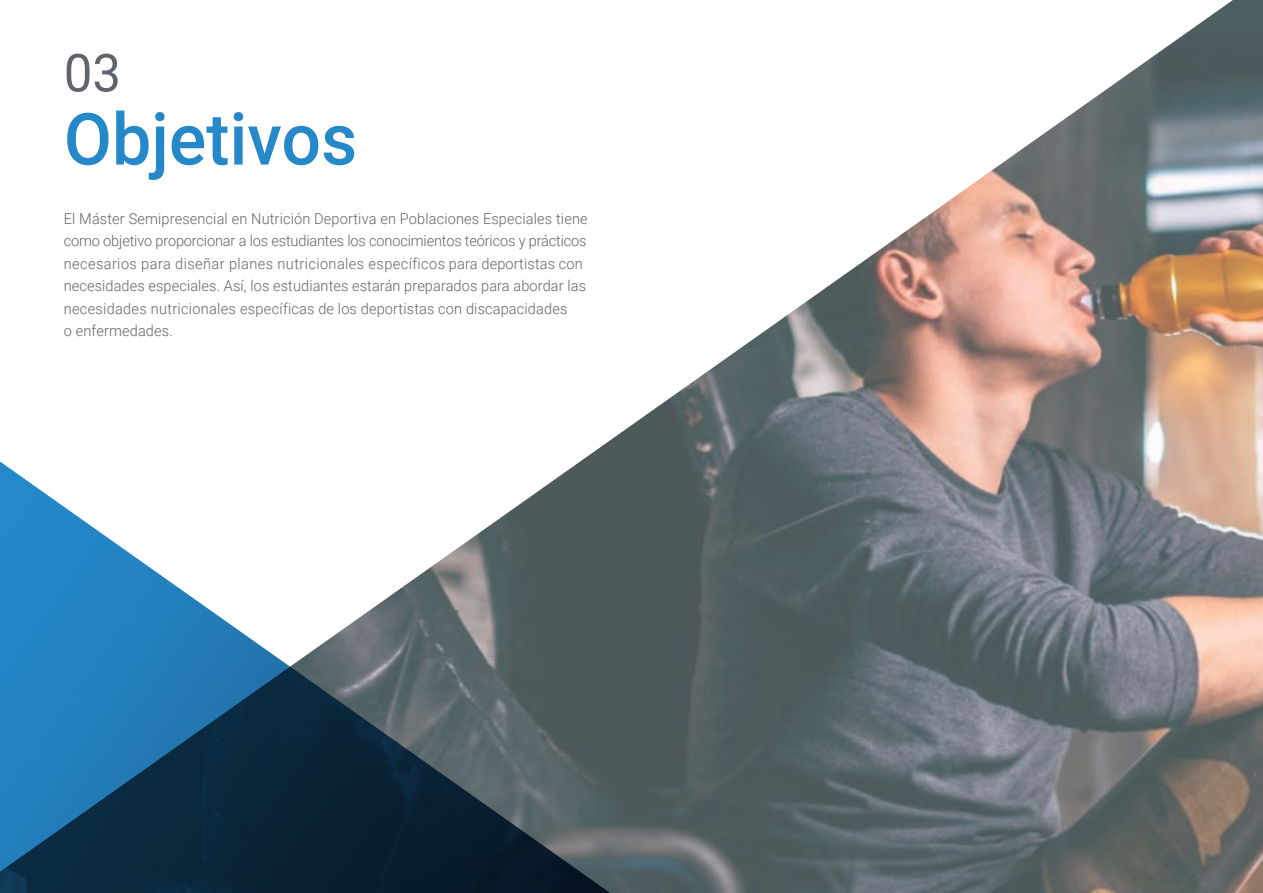
<style>
.page{position:relative;width:1263px;height:893px;background:#fff}
.page>*{position:absolute;margin:0;border:0;box-sizing:border-box;transform-origin:0 0}
.t1{font:500 72px "Roboto";color:#2488c9}
.t2{font:52.5px "Roboto";color:#61646a}
.t3{font:300 15px/22.5px "Roboto";letter-spacing:.01em;color:#61646a}
</style>
<div class="page">
<img style="left:602px;top:0;width:661px;height:893px">
<svg style="left:0;top:446px;width:640px;height:447px"></svg>
<h2 class="t2" style="left:64px;top:36px;width:59px">03</h2>
<h1 class="t1" style="left:64px;top:89px;width:295px">Objetivos</h1>
<p class="t3" style="left:64px;top:207px;width:525px">El Máster Semipresencial en Nutrición Deportiva en Poblaciones Especiales tiene como objetivo proporcionar a los estudiantes los conocimientos teóricos y prácticos necesarios para diseñar planes nutricionales específicos para deportistas con necesidades especiales. Así, los estudiantes estarán preparados para abordar las necesidades nutricionales específicas de los deportistas con discapacidades<br>o enfermedades.</p>
</div>
